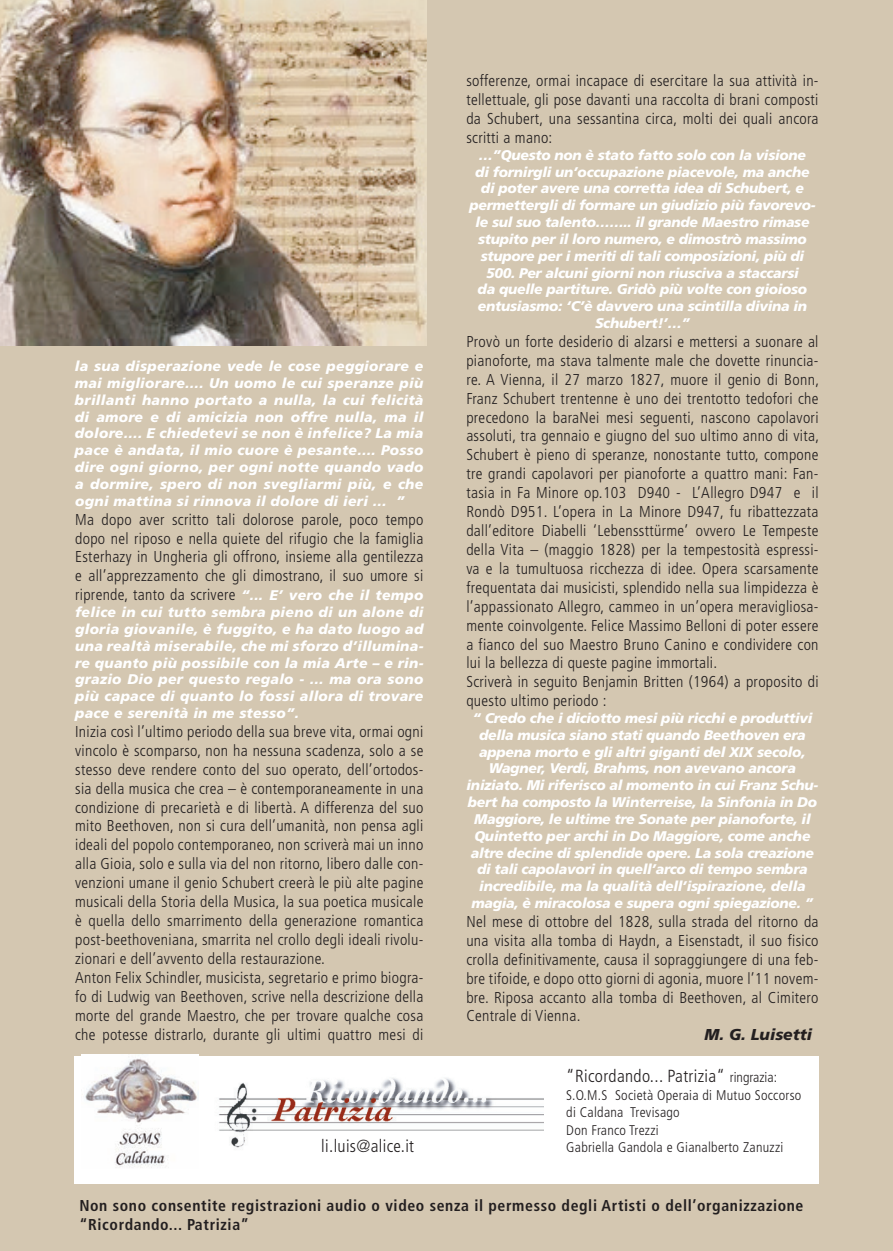
<style>
.page{position:relative;width:893px;height:1251px;background:#fff}
.page>*{position:absolute;margin:0;border:0;box-sizing:border-box;transform-origin:0 0}
.t1{font:300 condensed 17.5px "Frutiger LT Std";letter-spacing:.02em;color:#231f20}
.t2{font:300 condensed 15.75px/18.9px "Frutiger LT Std";letter-spacing:.02em;color:#231f20;text-align:justify}
.t3{font:700 condensed 15.75px/18.9px "Frutiger LT Std";letter-spacing:.04em;color:#231f20}
.t4{font:italic 900 15.75px "Frutiger LT Std";color:#231f20}
.t5{font:italic 900 14px/16.8px "Frutiger LT Std";letter-spacing:-.02em;color:#fff;text-align:justify}
.t6{font:300 condensed 14px/17.5px "Frutiger LT Std";letter-spacing:.02em;color:#231f20}
.s1{font-weight:900;font-style:italic;font-stretch:normal;font-size:14px;color:#fff}
.s2{font-size:14px}
</style>
<div class="page">
<div style="left:0;top:0;width:893px;height:1250px;background:#d4c7b1"></div>
<img style="left:0;top:0;width:427px;height:345px">
<div style="left:74px;top:1055px;width:745px;height:128px;background:#fff"></div>
<img style="left:81px;top:1054px;width:117px;height:114px">
<img style="left:219px;top:1078px;width:324px;height:70px">
<p class="t5" style="left:75px;top:358px;width:350px">la sua disperazione vede le cose peggiorare e mai migliorare…. Un uomo le cui speranze più brillanti hanno portato a nulla, la cui felicità di amore e di amicizia non offre nulla, ma il dolore…. E chiedetevi se non è infelice? La mia pace è andata, il mio cuore è pesante…. Posso dire ogni giorno, per ogni notte quando vado a dormire, spero di non svegliarmi più, e che ogni mattina si rinnova il dolore di ieri … ”</p>
<p class="t2" style="left:75px;top:510px;width:350px">Ma dopo aver scritto tali dolorose parole, poco tempo dopo nel riposo e nella quiete del rifugio che la famiglia Esterhazy in Ungheria gli offrono, insieme alla gentilezza e all’apprezzamento che gli dimostrano, il suo umore si riprende, tanto da scrivere <span class="s1">“... E’ vero che il tempo</span></p>
<p class="t5" style="left:75px;top:603px;width:350px">felice in cui tutto sembra pieno di un alone di gloria giovanile, è fuggito, e ha dato luogo ad una realtà miserabile, che mi sforzo d’illumina&shy;re quanto più possibile con la mia Arte – e rin&shy;grazio Dio per questo regalo - … ma ora sono più capace di quanto lo fossi allora di trovare pace e serenità in me stesso”.</p>
<p class="t2" style="left:75px;top:722px;width:350px;text-align:left">Inizia così l’ultimo periodo della sua breve vita, ormai ogni vincolo è scomparso, non ha nessuna scadenza, solo a se stesso deve rendere conto del suo operato, dell’ortodos&shy;sia della musica che crea – è contemporaneamente in una condizione di precarietà e di libertà. A differenza del suo mito Beethoven, non si cura dell’umanità, non pensa agli ideali del popolo contemporaneo, non scriverà mai un inno alla Gioia, solo e sulla via del non ritorno, libero dalle con&shy;venzioni umane il genio Schubert creerà le più alte pagine musicali della Storia della Musica, la sua poetica musicale è quella dello smarrimento della generazione romantica post-beethoveniana, smarrita nel crollo degli ideali rivolu&shy;zionari e dell’avvento della restaurazione.<br>Anton Felix Schindler, musicista, segretario e primo biogra&shy;fo di Ludwig van Beethoven, scrive nella descrizione della morte del grande Maestro, che per trovare qualche cosa che potesse distrarlo, durante gli ultimi quattro mesi di</p>
<p class="t2" style="left:466px;top:72px;width:354px">sofferenze, ormai incapace di esercitare la sua attività in&shy;tellettuale, gli pose davanti una raccolta di brani composti da Schubert, una sessantina circa, molti dei quali ancora scritti a mano:</p>
<p class="t5" style="left:469px;top:146px;width:348px;text-align:center">…”Questo non è stato fatto solo con la visione<br>di fornirgli un’occupazione piacevole, ma anche di poter avere una corretta idea di Schubert, e permettergli di formare un giudizio più favorevo&shy;le sul suo talento…….. il grande Maestro rimase stupito per il loro numero, e dimostrò massimo stupore per i meriti di tali composizioni, più di 500. Per alcuni giorni non riusciva a staccarsi<br>da quelle partiture. Gridò più volte con gioioso entusiasmo: ‘C’è davvero una scintilla divina in Schubert!’…”</p>
<p class="t2" style="left:466px;top:332px;width:354px;text-align:left">Provò un forte desiderio di alzarsi e mettersi a suonare al pianoforte, ma stava talmente male che dovette rinuncia&shy;re. A Vienna, il 27 marzo 1827, muore il genio di Bonn, Franz Schubert trentenne è uno dei trentotto tedofori che precedono la baraNei mesi seguenti, nascono capolavori assoluti, tra gennaio e giugno del suo ultimo anno di vita, Schubert è pieno di speranze, nonostante tutto, compone tre grandi capolavori per pianoforte a quattro mani: Fan&shy;tasia in Fa Minore op.103 D940 - L’Allegro D947 e il Rondò D951. L’opera in La Minore D947, fu ribattezzata dall’editore Diabelli ‘Lebenssttürme’ ovvero Le Tempeste della Vita – (maggio 1828) per la tempestosità espressi&shy;va e la tumultuosa ricchezza di idee. Opera scarsamente frequentata dai musicisti, splendido nella sua limpidezza è l’appassionato Allegro, cammeo in un’opera meravigliosa&shy;mente coinvolgente. Felice Massimo Belloni di poter essere a fianco del suo Maestro Bruno Canino e condividere con lui la bellezza di queste pagine immortali.<br>Scriverà in seguito Benjamin Britten (1964) a proposito di questo ultimo periodo :</p>
<p class="t5" style="left:467px;top:709px;width:353px;text-align:center">“ Credo che i diciotto mesi più ricchi e produttivi della musica siano stati quando Beethoven era appena morto e gli altri giganti del XIX secolo, Wagner, Verdi, Brahms, non avevano ancora iniziato. Mi riferisco al momento in cui Franz Schu&shy;bert ha composto la Winterreise, la Sinfonia in Do Maggiore, le ultime tre Sonate per pianoforte, il Quintetto per archi in Do Maggiore, come anche altre decine di splendide opere. La sola creazione di tali capolavori in quell’arco di tempo sembra incredibile, ma la qualità dell’ispirazione, della magia, è miracolosa e supera ogni spiegazione. ”</p>
<p class="t2" style="left:466px;top:912px;width:354px">Nel mese di ottobre del 1828, sulla strada del ritorno da una visita alla tomba di Haydn, a Eisenstadt, il suo fisico crolla definitivamente, causa il sopraggiungere di una feb&shy;bre tifoide, e dopo otto giorni di agonia, muore l’11 novem&shy;bre. Riposa accanto alla tomba di Beethoven, al Cimitero Centrale di Vienna.</p>
<p class="t4" style="left:704px;top:1025px;width:109px">M. G. Luisetti</p>
<p class="t1" style="left:566px;top:1065px;width:212px">“Ricordando... Patrizia“ <span class="s2">ringrazia:</span></p>
<p class="t6" style="left:566px;top:1086px;width:237px">S.O.M.S Società Operaia di Mutuo Soccorso di Caldana Trevisago<br>Don Franco Trezzi</p>
<p class="t1" style="left:321px;top:1136px;width:94px">li.luis@alice.it</p>
<p class="t6" style="left:566px;top:1138px;width:219px">Gabriella Gandola e Gianalberto Zanuzzi</p>
<p class="t3" style="left:79px;top:1195px;width:726px">Non sono consentite registrazioni audio o video senza il permesso degli Artisti o dell’organizzazione “Ricordando... Patrizia”</p>
</div>
